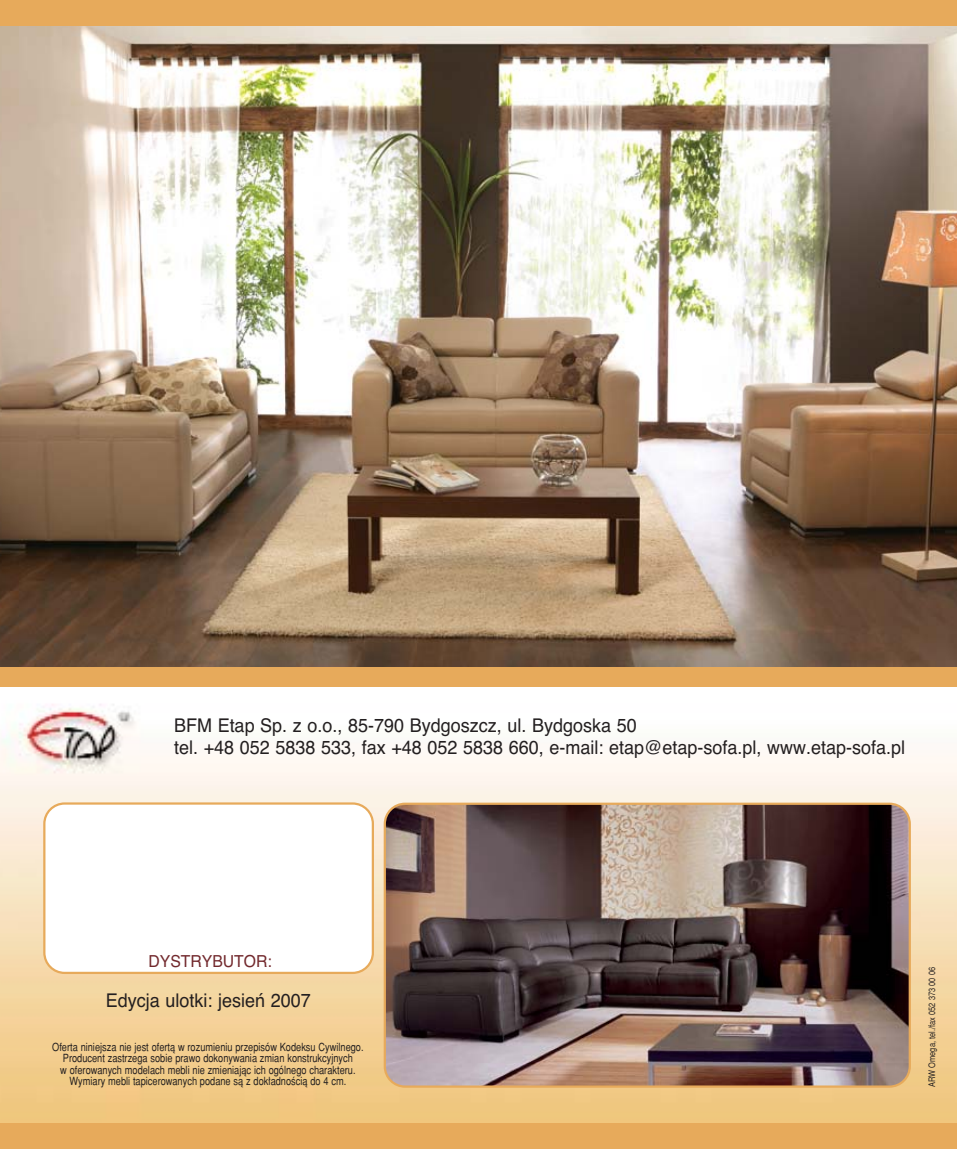
<style>
.page{position:relative;width:957px;height:1149px;background:#fff}
.page>*{position:absolute;margin:0;border:0;box-sizing:border-box;transform-origin:0 0}
.t1{font:18px/21.6px "Phelvetica";color:#231f20;scale:.95 1}
.t2{font:15.75px "Phelvetica";color:#72292d;scale:.95 1}
.t3{font:11.25px/11.2px "Phelvetica Narrow";color:#231f20;text-align:center}
.t4{font:9px "Phelvetica Narrow";color:#231f20}
</style>
<div class="page">
<img style="left:0;top:26px;width:956px;height:1097px">
<img style="left:384px;top:802px;width:527px;height:285px">
<svg style="left:43px;top:802px;width:331px;height:171px"></svg>
<div style="left:0;top:0;width:956px;height:26px;background:#e7aa5b"></div>
<div style="left:0;top:667px;width:956px;height:19px;background:#e7aa5b"></div>
<div style="left:0;top:1123px;width:956px;height:25px;background:#e7aa5b"></div>
<h1 class="t1" style="left:174px;top:716px;width:771px">BFM Etap Sp. z o.o., 85-790 Bydgoszcz, ul. Bydgoska 50<br>tel. +48 052 5838 533, fax +48 052 5838 660, e-mail: etap@etap-sofa.pl, www.etap-sofa.pl</h1>
<h2 class="t2" style="left:149px;top:953px;width:131px">DYSTRYBUTOR:</h2>
<h1 class="t1" style="left:106px;top:991px;width:217px">Edycja ulotki: jesieƒ 2007</h1>
<p class="t3" style="left:52px;top:1042px;width:313px">Oferta niniejsza nie jest ofertà w rozumieniu przepisów Kodeksu Cywilnego.<br>Producent zastrzega sobie prawo dokonywania zmian konstrukcyjnych<br>w oferowanych modelach mebli nie zmieniajàc ich ogólnego charakteru.<br>Wymiary mebli tapicerowanych podane sà z dok∏adnoÊcià do 4 cm.</p>
<p class="t4" style="left:928px;top:1086px;width:121px;rotate:-90deg">ARW Omega, tel./fax 052 373 00 06</p>
</div>
